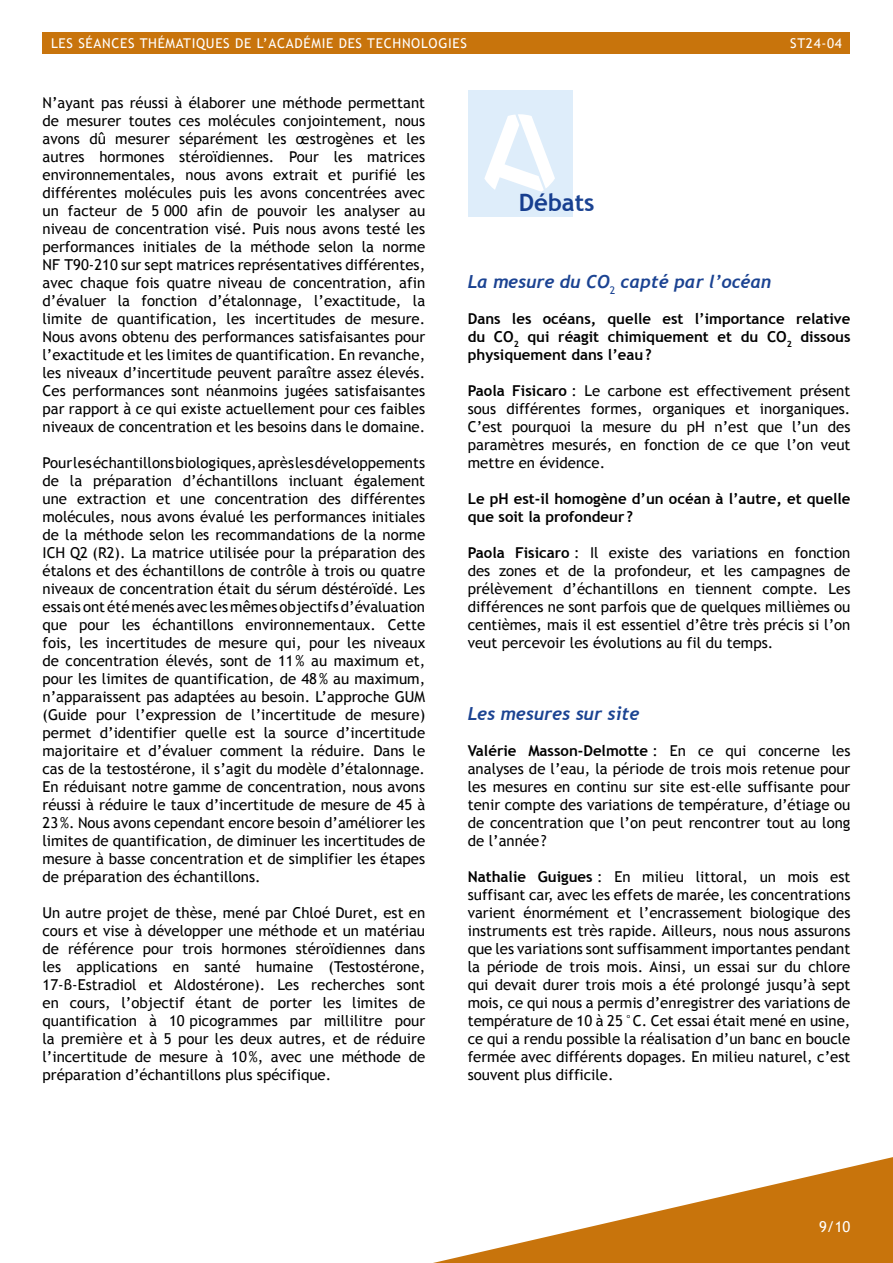
<style>
.page{position:relative;width:893px;height:1263px;background:#fff}
.page>*{position:absolute;margin:0;border:0;box-sizing:border-box;transform-origin:0 0}
.t1{font:700 24px "Trebuchet MS";color:#1b4392}
.t2{font:italic 700 18px "Trebuchet";color:#1b4392}
.t3{font:15px/18px "Trebuchet MS";color:#000;text-align:justify}
.t4{font:700 15px/18px "Trebuchet MS";color:#000;text-align:justify}
.t5{font:15px "Trebuchet MS";color:#fff}
.t6{font:13.5px "Trebuchet MS";letter-spacing:.05em;color:#fff}
.s1{font-weight:700}
</style>
<div class="page">
<svg style="left:433px;top:1157px;width:460px;height:106px"></svg>
<div style="left:43px;top:33px;width:807px;height:21px;background:#c8740c"></div>
<div style="left:468px;top:90px;width:104px;height:126px;background:#deedfa"></div>
<svg style="left:484px;top:114px;width:71px;height:78px"></svg>
<p class="t6" style="left:51px;top:36px;width:417px">LES SÉANCES THÉMATIQUES DE L’ACADÉMIE DES TECHNOLOGIES</p>
<p class="t6" style="left:790px;top:36px;width:53px">ST24-04</p>
<p class="t3" style="left:43px;top:94px;width:384px">N’ayant pas réussi à élaborer une méthode permettant de mesurer toutes ces molécules conjointement, nous avons dû mesurer séparément les œstrogènes et les autres hormones stéroïdiennes. Pour les matrices environnementales, nous avons extrait et purifié les différentes molécules puis les avons concentrées avec un facteur de 5 000 afin de pouvoir les analyser au niveau de concentration visé. Puis nous avons testé les performances initiales de la méthode selon la norme NF T90-210 sur sept matrices représentatives différentes, avec chaque fois quatre niveau de concentration, afin d’évaluer la fonction d’étalonnage, l’exactitude, la limite de quantification, les incertitudes de mesure.<br>Nous avons obtenu des performances satisfaisantes pour l’exactitude et les limites de quantification. En revanche, les niveaux d’incertitude peuvent paraître assez élevés.<br>Ces performances sont néanmoins jugées satisfaisantes par rapport à ce qui existe actuellement pour ces faibles niveaux de concentration et les besoins dans le domaine.</p>
<p class="t3" style="left:43px;top:454px;width:384px">Pour les échantillons biologiques, après les développements de la préparation d’échantillons incluant également une extraction et une concentration des différentes molécules, nous avons évalué les performances initiales de la méthode selon les recommandations de la norme ICH Q2 (R2). La matrice utilisée pour la préparation des étalons et des échantillons de contrôle à trois ou quatre niveaux de concentration était du sérum déstéroïdé. Les essais ont été menés avec les mêmes objectifs d’évaluation que pour les échantillons environnementaux. Cette fois, les incertitudes de mesure qui, pour les niveaux de concentration élevés, sont de 11% au maximum et, pour les limites de quantification, de 48% au maximum, n’apparaissent pas adaptées au besoin. L’approche GUM (Guide pour l’expression de l’incertitude de mesure) permet d’identifier quelle est la source d’incertitude majoritaire et d’évaluer comment la réduire. Dans le cas de la testostérone, il s’agit du modèle d’étalonnage.<br>En réduisant notre gamme de concentration, nous avons réussi à réduire le taux d’incertitude de mesure de 45 à 23%. Nous avons cependant encore besoin d’améliorer les limites de quantification, de diminuer les incertitudes de mesure à basse concentration et de simplifier les étapes de préparation des échantillons.</p>
<p class="t3" style="left:43px;top:904px;width:384px">Un autre projet de thèse, mené par Chloé Duret, est en cours et vise à développer une méthode et un matériau de référence pour trois hormones stéroïdiennes dans les applications en santé humaine (Testostérone, 17-β-Estradiol et Aldostérone). Les recherches sont en cours, l’objectif étant de porter les limites de quantification à 10 picogrammes par millilitre pour la première et à 5 pour les deux autres, et de réduire l’incertitude de mesure à 10%, avec une méthode de préparation d’échantillons plus spécifique.</p>
<h1 class="t1" style="left:519px;top:188px;width:77px">Débats</h1>
<p class="t2" style="left:468px;top:271px;width:305px">La mesure du CO<sub>2</sub> capté par l’océan</p>
<p class="t4" style="left:468px;top:310px;width:384px">Dans les océans, quelle est l’importance relative du CO<sub>2</sub> qui réagit chimiquement et du CO<sub>2</sub> dissous physiquement dans l’eau?</p>
<p class="t3" style="left:468px;top:382px;width:384px"><span class="s1">Paola Fisicaro</span> : Le carbone est effectivement présent sous différentes formes, organiques et inorganiques.<br>C’est pourquoi la mesure du pH n’est que l’un des paramètres mesurés, en fonction de ce que l’on veut mettre en évidence.</p>
<p class="t4" style="left:468px;top:490px;width:384px">Le pH est-il homogène d’un océan à l’autre, et quelle que soit la profondeur ?</p>
<p class="t3" style="left:468px;top:544px;width:384px"><span class="s1">Paola Fisicaro</span> : Il existe des variations en fonction des zones et de la profondeur, et les campagnes de prélèvement d’échantillons en tiennent compte. Les différences ne sont parfois que de quelques millièmes ou centièmes, mais il est essentiel d’être très précis si l’on veut percevoir les évolutions au fil du temps.</p>
<p class="t2" style="left:468px;top:703px;width:173px">Les mesures sur site</p>
<p class="t3" style="left:468px;top:742px;width:384px"><span class="s1">Valérie Masson-Delmotte</span> : En ce qui concerne les analyses de l’eau, la période de trois mois retenue pour les mesures en continu sur site est-elle suffisante pour tenir compte des variations de température, d’étiage ou de concentration que l’on peut rencontrer tout au long de l’année?</p>
<p class="t3" style="left:468px;top:868px;width:384px"><span class="s1">Nathalie Guigues</span> : En milieu littoral, un mois est suffisant car, avec les effets de marée, les concentrations varient énormément et l’encrassement biologique des instruments est très rapide. Ailleurs, nous nous assurons que les variations sont suffisamment importantes pendant la période de trois mois. Ainsi, un essai sur du chlore qui devait durer trois mois a été prolongé jusqu’à sept mois, ce qui nous a permis d’enregistrer des variations de température de 10 à 25°C. Cet essai était mené en usine, ce qui a rendu possible la réalisation d’un banc en boucle fermée avec différents dopages. En milieu naturel, c’est souvent plus difficile.</p>
<p class="t5" style="left:819px;top:1218px;width:33px">9/10</p>
</div>
